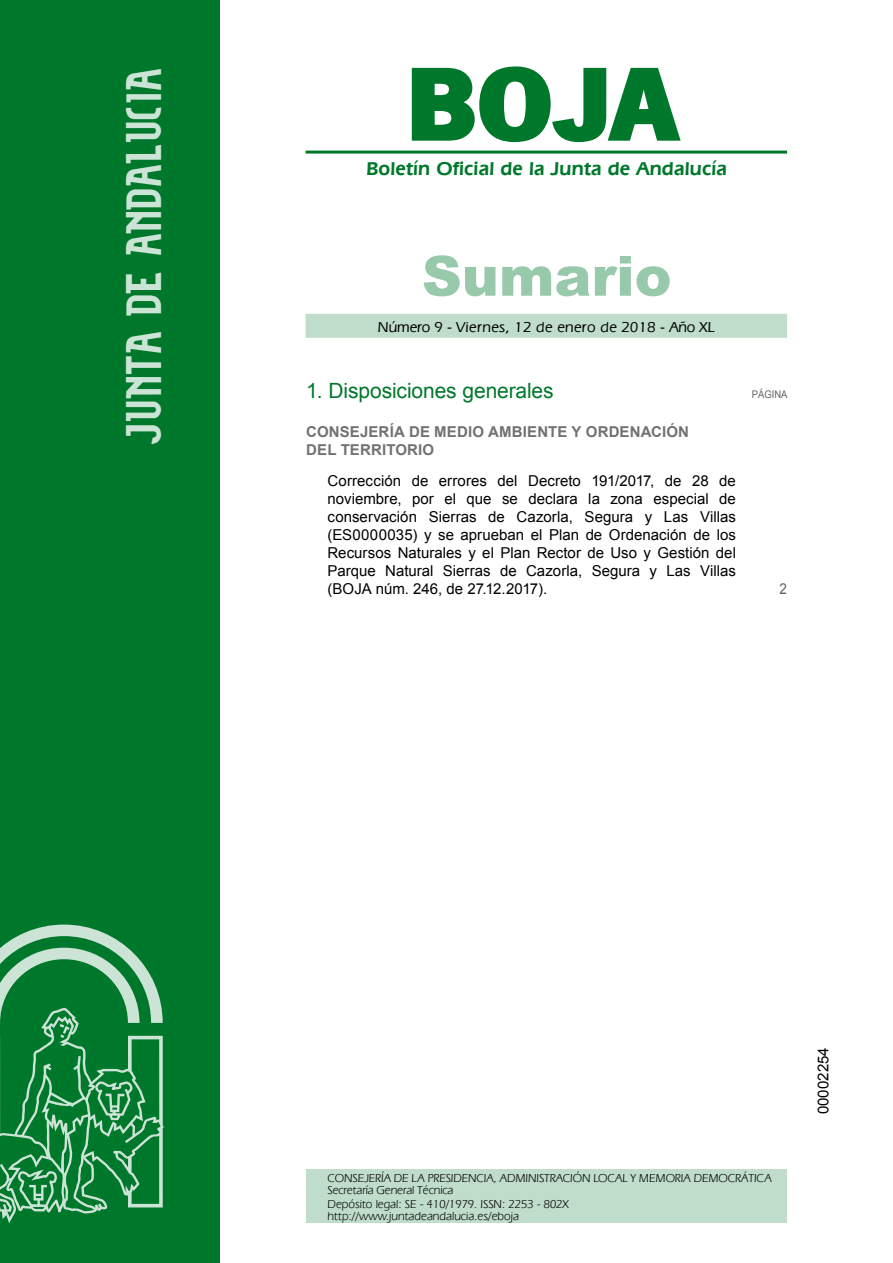
<style>
.page{position:relative;width:893px;height:1263px;background:#fff}
.page>*{position:absolute;margin:0;border:0;box-sizing:border-box;transform-origin:0 0}
.t1{font:700 105px "News Got T";color:#00782c;scale:1.14 1}
.t2{font:900 55.5px "Arial";color:#99c9ab}
.t3{font:27px "Alfabeto Andaluz Nuevo";color:#cce4d5}
.t4{font:21px "Arial";letter-spacing:-.005em;color:#00782c}
.t5{font:600 19.5px "Eras IT Cby BT";letter-spacing:.01em;color:#00782c}
.t6{font:15px/18px "Arial";color:#000;text-align:justify}
.t7{font:700 15px/18px "Arial";letter-spacing:.01em;color:#707173}
.t8{font:500 15px "Eras IT Cby BT";letter-spacing:.025em;color:#000}
.t9{font:15px "Arial";color:#646567;scale:.9 1}
.t10{font:12px/12px "Eras IT Cby BT";letter-spacing:-.01em;color:#000}
.t11{font:10.5px "Arial";color:#646567;scale:.9 1}
</style>
<div class="page">
<hr style="left:305px;top:151px;width:482px;height:3px;background:#00782c">
<div style="left:305px;top:314px;width:482px;height:24px;background:#bfddca"></div>
<div style="left:0;top:0;width:219px;height:1263px;background:#00782c"></div>
<svg style="left:0;top:925px;width:164px;height:298px"></svg>
<svg style="left:411px;top:66px;width:270px;height:77px"></svg>
<div style="left:306px;top:1169px;width:481px;height:54px;background:#bfddca"></div>
<h3 class="t3" style="left:136px;top:446px;width:379px;rotate:-90deg">JUNTA DE ANDALUCIA</h3>
<h1 class="t1" style="left:405px;top:42px;width:240px">BOJA</h1>
<h3 class="t5" style="left:366px;top:157px;width:362px">Boletín Oficial de la Junta de Andalucía</h3>
<h2 class="t2" style="left:422px;top:236px;width:251px">Sumario</h2>
<p class="t8" style="left:378px;top:317px;width:338px">Número 9 - Viernes, 12 de enero de 2018 - Año XL</p>
<h3 class="t4" style="left:306px;top:377px;width:249px">1. Disposiciones generales</h3>
<p class="t11" style="left:751px;top:388px;width:41px">PÁGINA</p>
<p class="t7" style="left:306px;top:424px;width:384px">CONSEJERÍA DE MEDIO AM BIENTE Y ORDENACIÓN<br>DEL TERRITORIO</p>
<p class="t6" style="left:327px;top:472px;width:410px">Corrección de errores del Decreto 191/2017, de 28 de noviembre, por el que se declara la zona especial de conservación Sierras de Cazorla, Segura y Las Villas (ES0000035) y se aprueban el Plan de Ordenación de los Recursos Naturales y el Plan Rector de Uso y Gestión del Parque Natural Sierras de Cazorla, Segura y Las Villas (BOJA núm. 246, de 27.12.2017).</p>
<p class="t9" style="left:779px;top:579px;width:10px">2</p>
<p class="t10" style="left:327px;top:1171px;width:445px">CONSEJERÍA DE LA PRESIDENCIA, ADMINISTRACIÓN LOCAL Y MEMORIA DEMOCRÁTICA<br>Secretaría General Técnica</p>
<p class="t10" style="left:327px;top:1198px;width:243px">Depósito legal: SE - 410/1979. ISSN: 2253 - 802X http://www.juntadeandalucia.es/eboja</p>
<p class="t6" style="left:814px;top:1114px;width:68px;rotate:-90deg">00002254</p>
</div>
